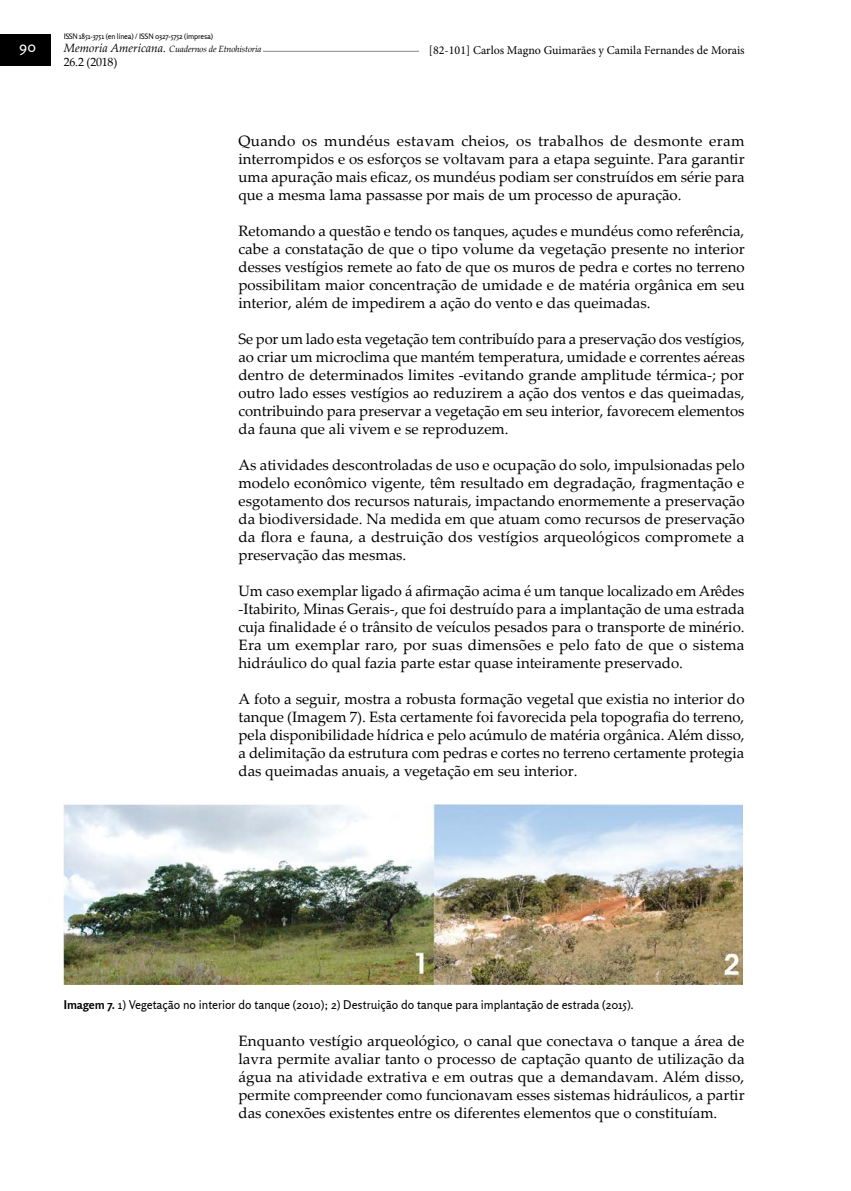
<style>
.page{position:relative;width:851px;height:1191px;background:#fff}
.page>*{position:absolute;margin:0;border:0;box-sizing:border-box;transform-origin:0 0}
.t1{font:15px/18px "Palatino Linotype";color:#000;text-align:justify}
.t2{font:15px "Rosario";color:#fff}
.t3{font:12px "Rosario";color:#000}
.t4{font:12px "Minion Pro";color:#000}
.t5{font:12px "Palatino Linotype";letter-spacing:-.02em;color:#000}
.t6{font:italic 9px "Palatino Linotype";letter-spacing:-.02em;color:#000}
.t7{font:7.5px "Rosario";letter-spacing:-.02em;color:#000}
.s1{font-size:12px}
.s2{font-weight:700}
</style>
<div class="page">
<hr style="left:263px;top:51px;width:470px;height:1px;background:#878787">
<div style="left:0;top:35px;width:50px;height:31px;background:#000"></div>
<div style="left:419px;top:45px;width:325px;height:21px;background:#fff"></div>
<img style="left:63px;top:805px;width:679px;height:180px">
<p class="t7" style="left:64px;top:32px;width:151px">ISSN 1851-3751 (en línea) / ISSN 0327-5752 (impresa)</p>
<p class="t6" style="left:64px;top:43px;width:199px"><span class="s1">Memoria Americana.</span> Cuadernos de Etnohistoria</p>
<p class="t5" style="left:64px;top:53px;width:55px">26.2 (2018)</p>
<p class="t2" style="left:19px;top:38px;width:18px">90</p>
<p class="t4" style="left:429px;top:42px;width:317px">[82-101] Carlos Magno Guimarães y Camila Fernandes de Morais</p>
<p class="t1" style="left:238px;top:131px;width:507px">Quando os mundéus estavam cheios, os trabalhos de desmonte eram interrompidos e os esforços se voltavam para a etapa seguinte. Para garantir uma apuração mais eficaz, os mundéus podiam ser construídos em série para que a mesma lama passasse por mais de um processo de apuração.</p>
<p class="t1" style="left:238px;top:221px;width:507px">Retomando a questão e tendo os tanques, açudes e mundéus como referência, cabe a constatação de que o tipo volume da vegetação presente no interior desses vestígios remete ao fato de que os muros de pedra e cortes no terreno possibilitam maior concentração de umidade e de matéria orgânica em seu interior, além de impedirem a ação do vento e das queimadas.</p>
<p class="t1" style="left:238px;top:329px;width:508px">Se por um lado esta vegetação tem contribuído para a preservação dos vestígios, ao criar um microclima que mantém temperatura, umidade e correntes aéreas dentro de determinados limites -evitando grande amplitude térmica-; por outro lado esses vestígios ao reduzirem a ação dos ventos e das queimadas, contribuindo para preservar a vegetação em seu interior, favorecem elementos da fauna que ali vivem e se reproduzem.</p>
<p class="t1" style="left:238px;top:455px;width:507px">As atividades descontroladas de uso e ocupação do solo, impulsionadas pelo modelo econômico vigente, têm resultado em degradação, fragmentação e esgotamento dos recursos naturais, impactando enormemente a preservação da biodiversidade. Na medida em que atuam como recursos de preservação da flora e fauna, a destruição dos vestígios arqueológicos compromete a preservação das mesmas.</p>
<p class="t1" style="left:238px;top:581px;width:507px">Um caso exemplar ligado á afirmação acima é um tanque localizado em Arêdes -Itabirito, Minas Gerais-, que foi destruído para a implantação de uma estrada cuja finalidade é o trânsito de veículos pesados para o transporte de minério.<br>Era um exemplar raro, por suas dimensões e pelo fato de que o sistema hidráulico do qual fazia parte estar quase inteiramente preservado.</p>
<p class="t1" style="left:238px;top:689px;width:507px">A foto a seguir, mostra a robusta formação vegetal que existia no interior do tanque (Imagem 7). Esta certamente foi favorecida pela topografia do terreno, pela disponibilidade hídrica e pelo acúmulo de matéria orgânica. Além disso, a delimitação da estrutura com pedras e cortes no terreno certamente protegia das queimadas anuais, a vegetação em seu interior.</p>
<p class="t3" style="left:64px;top:997px;width:571px"><span class="s2">Imagem 7.</span> 1) Vegetação no interior do tanque (2010); 2) Destruição do tanque para implantação de estrada (2015).</p>
<p class="t1" style="left:238px;top:1031px;width:507px">Enquanto vestígio arqueológico, o canal que conectava o tanque a área de lavra permite avaliar tanto o processo de captação quanto de utilização da água na atividade extrativa e em outras que a demandavam. Além disso, permite compreender como funcionavam esses sistemas hidráulicos, a partir das conexões existentes entre os diferentes elementos que o constituíam.</p>
</div>
